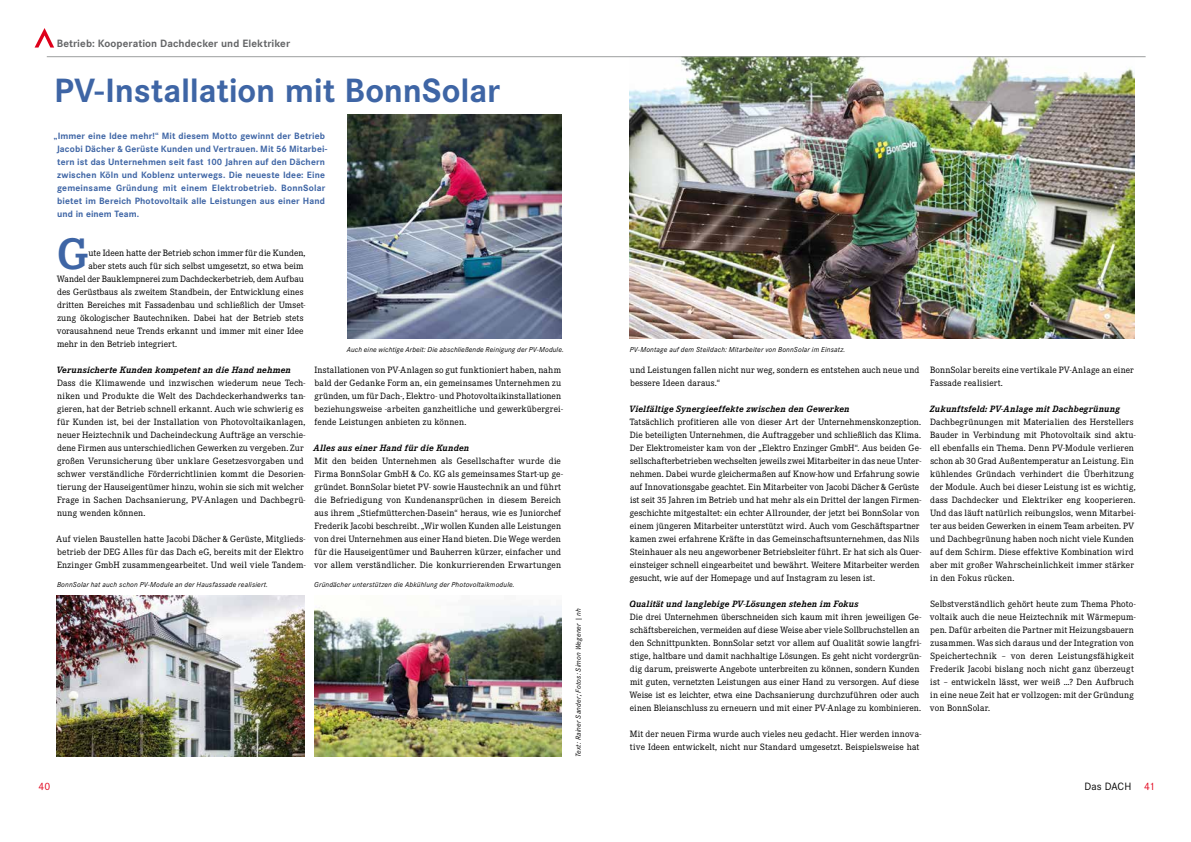
<style>
.page{position:relative;width:1191px;height:842px;background:#fff}
.page>*{position:absolute;margin:0;border:0;box-sizing:border-box;transform-origin:0 0}
.t1{font:700 45.8px "Corporate E Pro";color:#3e65a5}
.t2{font:700 35px "Corporate S Pro";letter-spacing:-.005em;color:#3e65a5}
.t3{font:700 11px "Corporate S Pro";letter-spacing:.005em;color:#646567}
.t4{font:11px "Corporate S Pro";color:#000}
.t5{font:11px "Corporate S Pro";color:#e2001a}
.t6{font:9.5px/13px "Corporate E Pro";letter-spacing:.01em;color:#000}
.t7{font:700 9.5px/13px "Corporate S Pro";letter-spacing:.015em;color:#3e65a5}
.t8{font:italic 700 9.5px "Corporate E Pro";letter-spacing:.015em;color:#000}
.t9{font:9.5px "Corporate E Pro";letter-spacing:-.01em;color:#000}
.t10{font:italic 7.5px "Corporate S Pro";letter-spacing:.025em;color:#000}
.s1{color:#e2001a}
</style>
<div class="page">
<img style="left:629px;top:57px;width:505px;height:282px">
<img style="left:314px;top:605px;width:247px;height:152px">
<img style="left:57px;top:595px;width:247px;height:162px">
<img style="left:347px;top:115px;width:214px;height:224px">
<svg style="left:35px;top:28px;width:19px;height:20px"></svg>
<hr style="left:47px;top:56px;width:1098px;height:1px;background:#9c9e9f">
<p class="t3" style="left:57px;top:35px;width:235px">Betrieb: Kooperation Dachdecker und Elektriker</p>
<h2 class="t2" style="left:54px;top:63px;width:447px">PV-Installation mit BonnSolar</h2>
<p class="t7" style="left:54px;top:129px;width:275px">„Immer eine Idee mehr!“ Mit diesem Motto gewinnt der Betrieb Jacobi Dächer &amp; Gerüste Kunden und Vertrauen. Mit 56 Mitarbei&shy;tern ist das Unternehmen seit fast 100 Jahren auf den Dächern zwischen Köln und Koblenz unterwegs. Die neueste Idee: Eine gemeinsame Gründung mit einem Elektrobetrieb. BonnSolar bietet im Bereich Photovoltaik alle Leistungen aus einer Hand und in einem Team.</p>
<h1 class="t1" style="left:58px;top:222px;width:32px">G</h1>
<p class="t6" style="left:88px;top:246px;width:218px">ute Ideen hatte der Betrieb schon immer für die Kunden,</p>
<p class="t6" style="left:89px;top:259px;width:217px">aber stets auch für sich selbst umgesetzt, so etwa beim</p>
<p class="t9" style="left:57px;top:273px;width:248px">Wandel der Bauklempnerei zum Dachdeckerbetrieb, dem Aufbau</p>
<p class="t6" style="left:57px;top:285px;width:248px">des Gerüstbaus als zweitem Standbein, der Entwicklung eines</p>
<p class="t6" style="left:57px;top:298px;width:250px">dritten Bereiches mit Fassadenbau und schließlich der Umset-</p>
<p class="t6" style="left:57px;top:311px;width:247px">zung ökologischer Bautechniken. Dabei hat der Betrieb stets</p>
<p class="t6" style="left:57px;top:324px;width:248px">vorausahnend neue Trends erkannt und immer mit einer Idee</p>
<p class="t6" style="left:57px;top:337px;width:121px">mehr in den Betrieb integriert.</p>
<p class="t8" style="left:56px;top:363px;width:236px">Verunsicherte Kunden kompetent an die Hand nehmen</p>
<p class="t6" style="left:57px;top:376px;width:250px">Dass die Klimawende und inzwischen wiederum neue Tech&shy;niken und Produkte die Welt des Dachdeckerhandwerks tan&shy;gieren, hat der Betrieb schnell erkannt. Auch wie schwierig es für Kunden ist, bei der Installation von Photovoltaikanlagen, neuer Heiztechnik und Dacheindeckung Aufträge an verschie&shy;dene Firmen aus unterschiedlichen Gewerken zu vergeben. Zur großen Verunsicherung über unklare Gesetzesvorgaben und schwer verständliche Förderrichtlinien kommt die Desorien&shy;tierung der Hauseigentümer hinzu, wohin sie sich mit welcher Frage in Sachen Dachsanierung, PV-Anlagen und Dachbegrü&shy;nung wenden können.</p>
<p class="t6" style="left:56px;top:532px;width:251px">Auf vielen Baustellen hatte Jacobi Dächer &amp; Gerüste, Mitglieds&shy;betrieb der DEG Alles für das Dach eG, bereits mit der Elektro<br>Enzinger GmbH zusammengearbeitet. Und weil viele Tandem-</p>
<p class="t10" style="left:347px;top:344px;width:218px">Auch eine wichtige Arbeit: Die abschließende Reinigung der PV-Module.</p>
<p class="t6" style="left:314px;top:363px;width:250px">Installationen von PV-Anlagen so gut funktioniert haben, nahm bald der Gedanke Form an, ein gemeinsames Unternehmen zu gründen, um für Dach-, Elektro- und Photovoltaikinstallationen beziehungsweise -arbeiten ganzheitliche und gewerkübergrei&shy;fende Leistungen anbieten zu können.</p>
<p class="t8" style="left:313px;top:441px;width:157px">Alles aus einer Hand für die Kunden</p>
<p class="t6" style="left:314px;top:454px;width:250px">Mit den beiden Unternehmen als Gesellschafter wurde die Firma BonnSolar GmbH &amp; Co. KG als gemeinsames Start-up ge&shy;gründet. BonnSolar bietet PV- sowie Haustechnik an und führt die Befriedigung von Kundenansprüchen in diesem Bereich aus ihrem „Stiefmütterchen-Dasein“ heraus, wie es Juniorchef Frederik Jacobi beschreibt. „Wir wollen Kunden alle Leistungen von drei Unternehmen aus einer Hand bieten. Die Wege werden für die Hauseigentümer und Bauherren kürzer, einfacher und vor allem verständlicher. Die konkurrierenden Erwartungen</p>
<p class="t10" style="left:57px;top:579px;width:213px">BonnSolar hat auch schon PV-Module an der Hausfassade realisiert.</p>
<p class="t10" style="left:314px;top:579px;width:202px">Gründächer unterstützen die Abkühlung der Photovoltaikmodule.</p>
<p class="t10" style="left:573px;top:757px;width:150px;rotate:-90deg">Text: Rainer Sander; Fotos: Simon Wegener | nh</p>
<p class="t10" style="left:630px;top:344px;width:217px">PV-Montage auf dem Steildach: Mitarbeiter von BonnSolar im Einsatz.</p>
<p class="t6" style="left:630px;top:363px;width:291px">und Leistungen fallen nicht nur weg, sondern es entstehen auch neue und bessere Ideen daraus.“</p>
<p class="t8" style="left:629px;top:402px;width:222px">Vielfältige Synergieeffekte zwischen den Gewerken</p>
<p class="t6" style="left:630px;top:415px;width:293px">Tatsächlich profitieren alle von dieser Art der Unternehmenskonzeption.<br>Die beteiligten Unternehmen, die Auftraggeber und schließlich das Klima.<br>Der Elektromeister kam von der „Elektro Enzinger GmbH“. Aus beiden Ge&shy;sellschafterbetrieben wechselten jeweils zwei Mitarbeiter in das neue Unter&shy;nehmen. Dabei wurde gleichermaßen auf Know-how und Erfahrung sowie auf Innovationsgabe geachtet. Ein Mitarbeiter von Jacobi Dächer &amp; Gerüste ist seit 35 Jahren im Betrieb und hat mehr als ein Drittel der langen Firmen&shy;geschichte mitgestaltet: ein echter Allrounder, der jetzt bei BonnSolar von einem jüngeren Mitarbeiter unterstützt wird. Auch vom Geschäftspartner kamen zwei erfahrene Kräfte in das Gemeinschaftsunternehmen, das Nils Steinhauer als neu angeworbener Betriebsleiter führt. Er hat sich als Quer&shy;einsteiger schnell eingearbeitet und bewährt. Weitere Mitarbeiter werden gesucht, wie auf der Homepage und auf Instagram zu lesen ist.</p>
<p class="t8" style="left:629px;top:597px;width:230px">Qualität und langlebige PV-Lösungen stehen im Fokus</p>
<p class="t6" style="left:629px;top:610px;width:293px">Die drei Unternehmen überschneiden sich kaum mit ihren jeweiligen Ge&shy;schäftsbereichen, vermeiden auf diese Weise aber viele Sollbruchstellen an den Schnittpunkten. BonnSolar setzt vor allem auf Qualität sowie langfri&shy;stige, haltbare und damit nachhaltige Lösungen. Es geht nicht vordergrün&shy;dig darum, preiswerte Angebote unterbreiten zu können, sondern Kunden mit guten, vernetzten Leistungen aus einer Hand zu versorgen. Auf diese Weise ist es leichter, etwa eine Dachsanierung durchzuführen oder auch einen Bleianschluss zu erneuern und mit einer PV-Anlage zu kombinieren.</p>
<p class="t6" style="left:630px;top:727px;width:293px">Mit der neuen Firma wurde auch vieles neu gedacht. Hier werden innova&shy;tive Ideen entwickelt, nicht nur Standard umgesetzt. Beispielsweise hat</p>
<p class="t6" style="left:930px;top:363px;width:205px">BonnSolar bereits eine vertikale PV-Anlage an einer<br>Fassade realisiert.</p>
<p class="t8" style="left:930px;top:402px;width:192px">Zukunftsfeld: PV-Anlage mit Dachbegrünung</p>
<p class="t6" style="left:930px;top:415px;width:207px">Dachbegrünungen mit Materialien des Herstellers Bauder in Verbindung mit Photovoltaik sind aktu&shy;ell ebenfalls ein Thema. Denn PV-Module verlieren schon ab 30 Grad Außentemperatur an Leistung. Ein kühlendes Gründach verhindert die Überhitzung der Module. Auch bei dieser Leistung ist es wichtig, dass Dachdecker und Elektriker eng kooperieren.<br>Und das läuft natürlich reibungslos, wenn Mitarbei&shy;ter aus beiden Gewerken in einem Team arbeiten. PV und Dachbegrünung haben noch nicht viele Kunden auf dem Schirm. Diese effektive Kombination wird aber mit großer Wahrscheinlichkeit immer stärker in den Fokus rücken.</p>
<p class="t6" style="left:930px;top:597px;width:207px">Selbstverständlich gehört heute zum Thema Photo&shy;voltaik auch die neue Heiztechnik mit Wärmepum&shy;pen. Dafür arbeiten die Partner mit Heizungsbauern zusammen. Was sich daraus und der Integration von Speichertechnik – von deren Leistungsfähigkeit Frederik Jacobi bislang noch nicht ganz überzeugt ist – entwickeln lässt, wer weiß …? Den Aufbruch in eine neue Zeit hat er vollzogen: mit der Gründung von BonnSolar.</p>
<p class="t5" style="left:38px;top:778px;width:13px">40</p>
<p class="t4" style="left:1084px;top:778px;width:72px">Das DACH <span class="s1">41</span></p>
</div>
